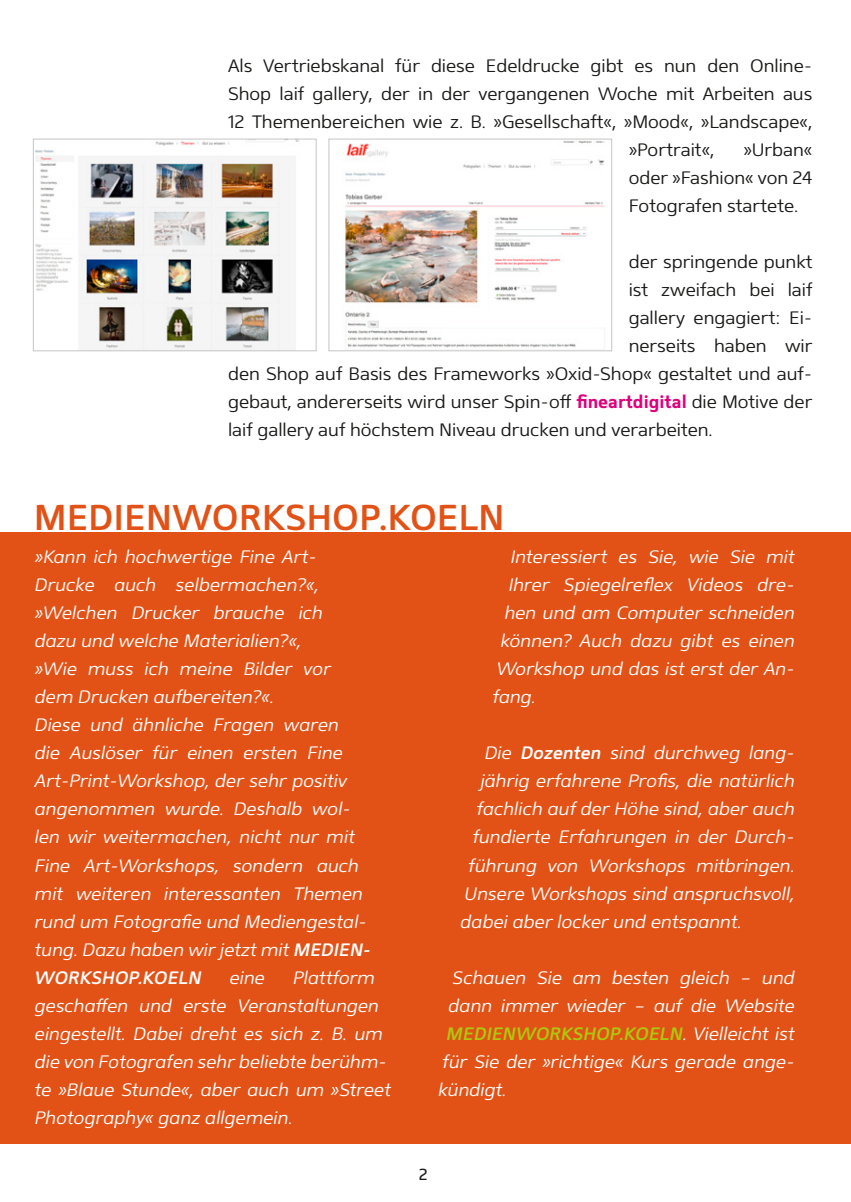
<style>
.page{position:relative;width:851px;height:1202px;background:#fff}
.page>*{position:absolute;margin:0;border:0;box-sizing:border-box;transform-origin:0 0}
.Head1{font:600 36px "Mentone";color:#e25216}
.Kastentext{font:italic 300 18px/28px "Mentone";color:#fff}
.Copy{font:300 18px/28px "Mentone";color:#1b1b1a;text-align:justify}
.Kastentext-2{font:italic 600 18px "Mentone";color:#acc90e}
.Kastentext-3{font:16px "Mentone";color:#1b1b1a}
.s1{font-weight:700;color:#de007c}
.s2{font-weight:600}
.s3{font-weight:300;color:#fff}
</style>
<div class="page">
<img style="left:35px;top:141px;width:264px;height:208px">
<div style="left:33px;top:139px;width:283px;height:212px;border:1px solid #c5c5c5"></div>
<img style="left:345px;top:141px;width:260px;height:207px">
<div style="left:328px;top:139px;width:284px;height:212px;border:1px solid #c5c5c5"></div>
<div style="left:0;top:532px;width:850px;height:612px;background:#e25216"></div>
<p class="Copy" style="left:228px;top:52px;width:585px">Als Vertriebskanal für diese Edeldrucke gibt es nun den Online-</p>
<p class="Copy" style="left:228px;top:80px;width:585px">Shop laif gallery, der in der vergangenen Woche mit Arbeiten aus</p>
<p class="Copy" style="left:228px;top:108px;width:585px">12 Themenbereichen wie z. B. »Gesellschaft«, »Mood«, »Landscape«,</p>
<p class="Copy" style="left:628px;top:136px;width:87px">»Portrait«,</p>
<p class="Copy" style="left:628px;top:136px;width:185px;text-indent:115px">»Urban« oder »Fashion« von 24<br>Fotografen startete.</p>
<p class="Copy" style="left:628px;top:248px;width:185px">der springende punkt</p>
<p class="Copy" style="left:628px;top:276px;width:185px">ist zweifach bei laif</p>
<p class="Copy" style="left:628px;top:304px;width:185px">gallery engagiert: Ei-</p>
<p class="Copy" style="left:628px;top:332px;width:185px">nerseits haben wir</p>
<p class="Copy" style="left:228px;top:360px;width:585px">den Shop auf Basis des Frameworks »Oxid-Shop« gestaltet und auf-</p>
<p class="Copy" style="left:228px;top:388px;width:585px">gebaut, andererseits wird unser Spin-off <span class="s1">fineartdigital</span> die Motive der</p>
<p class="Copy" style="left:228px;top:416px;width:486px">laif gallery auf höchstem Niveau drucken und verarbeiten.</p>
<p class="Head1" style="left:34px;top:495px;width:472px">MEDIENWORKSHOP.KOELN</p>
<p class="Kastentext" style="left:35px;top:543px;width:289px">»Kann ich hochwertige Fine Art-<br>Drucke auch selbermachen?«, »Welchen Drucker brauche ich dazu und welche Materialien?«,</p>
<p class="Kastentext" style="left:35px;top:655px;width:298px">»Wie muss ich meine Bilder vor dem Drucken aufbereiten?«.</p>
<p class="Kastentext" style="left:35px;top:711px;width:338px">Diese und ähnliche Fragen waren<br>die Auslöser für einen ersten Fine Art-Print-Workshop, der sehr positiv angenommen wurde. Deshalb wol&shy;len wir weitermachen, nicht nur mit Fine Art-Workshops, sondern auch mit weiteren interessanten Themen rund um Fotografie und Mediengestal&shy;tung. Dazu haben wir jetzt mit <span class="s2">MEDIEN-WORKSHOP.KOELN</span></p>
<p class="Kastentext" style="left:510px;top:543px;width:285px">Interessiert es Sie, wie Sie mit</p>
<p class="Kastentext" style="left:508px;top:571px;width:288px">Ihrer Spiegelreflex Videos dre-</p>
<p class="Kastentext" style="left:504px;top:599px;width:291px">hen und am Computer schneiden</p>
<p class="Kastentext" style="left:500px;top:627px;width:296px">können? Auch dazu gibt es einen</p>
<p class="Kastentext" style="left:496px;top:655px;width:300px">Workshop und das ist erst der An-</p>
<p class="Kastentext" style="left:492px;top:683px;width:45px">fang.</p>
<p class="Kastentext" style="left:484px;top:739px;width:312px">Die <span class="s2">Dozenten</span> sind durchweg lang-</p>
<p class="Kastentext" style="left:480px;top:767px;width:316px">jährig erfahrene Profis, die natürlich</p>
<p class="Kastentext" style="left:476px;top:795px;width:320px">fachlich auf der Höhe sind, aber auch</p>
<p class="Kastentext" style="left:472px;top:823px;width:324px">fundierte Erfahrungen in der Durch-</p>
<p class="Kastentext" style="left:468px;top:851px;width:327px">führung von Workshops mitbringen.</p>
<p class="Kastentext" style="left:464px;top:879px;width:331px">Unsere Workshops sind anspruchsvoll,</p>
<p class="Kastentext" style="left:460px;top:907px;width:283px">dabei aber locker und entspannt.</p>
<p class="Kastentext" style="left:452px;top:963px;width:343px">Schauen Sie am besten gleich – und</p>
<p class="Kastentext" style="left:448px;top:991px;width:348px">dann immer wieder – auf die Website</p>
<p class="Kastentext-2" style="left:446px;top:1022px;width:350px">MEDIENWORKSHOP.KOELN<span class="s3">. Vielleicht ist</span></p>
<p class="Kastentext" style="left:442px;top:1047px;width:354px">für Sie der »richtige« Kurs gerade ange-</p>
<p class="Kastentext" style="left:438px;top:1075px;width:69px">kündigt.</p>
<p class="Kastentext" style="left:35px;top:963px;width:357px;text-indent:258px">Plattform geschaffen und erste Veranstaltungen eingestellt. Dabei dreht es sich z. B. um die von Fotografen sehr beliebte berühm&shy;te »Blaue Stunde«, aber auch um »Street Photography« ganz allgemein.</p>
<p class="Kastentext" style="left:230px;top:963px;width:37px">eine</p>
<p class="Kastentext-3" style="left:419px;top:1165px;width:10px">2</p>
</div>
